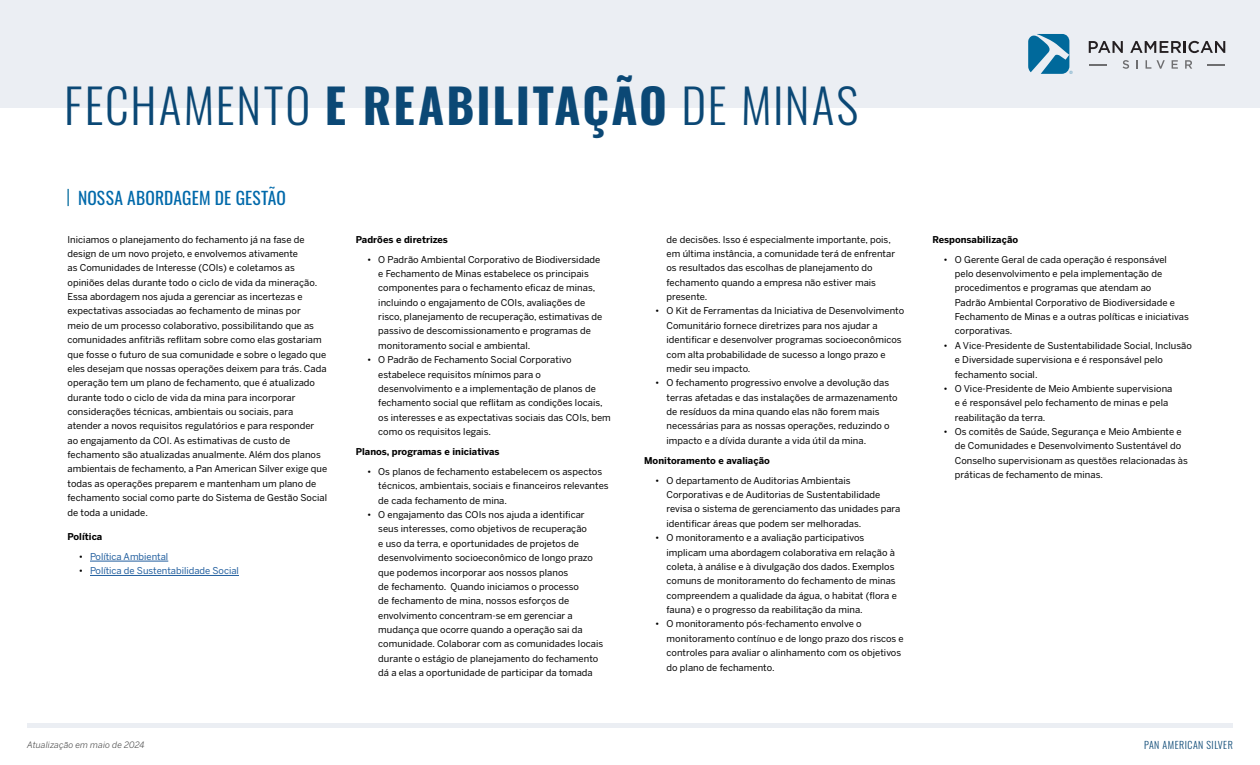
<style>
.page{position:relative;width:1260px;height:765px;background:#fff}
.page>*{position:absolute;margin:0;border:0;box-sizing:border-box;transform-origin:0 0}
.t1{font:300 47.5px "Oswald";letter-spacing:.04em;color:#0b4875}
.t2{font:17.5px "Oswald";letter-spacing:.005em;color:#0069aa}
.t3{font:300 10px "Oswald";letter-spacing:.05em;color:#0b4875}
.t4{font:9.38px/14.4px "Benton Sans";letter-spacing:.005em;color:#000}
.t5{font:700 9.38px "Benton Sans";letter-spacing:.005em;color:#000}
.t6{font:9.38px "Benton Sans";color:#215e9e}
.t7{font:italic 8.75px "Benton Sans";letter-spacing:.005em;color:#555}
.s1{font-weight:700}
.s2{color:#000}
</style>
<div class="page">
<hr style="left:27px;top:724px;width:1206px;height:4px;background:#ebeef3">
<div style="left:0;top:0;width:1260px;height:108px;background:#ebeef3"></div>
<hr style="left:90px;top:561px;width:78px;height:1px;background:#215e9e">
<hr style="left:90px;top:575px;width:149px;height:1px;background:#215e9e">
<svg style="left:68px;top:189px;width:1px;height:17px"></svg>
<svg style="left:1028px;top:34px;width:45px;height:40px"></svg>
<svg style="left:1089px;top:41px;width:34px;height:12px"></svg>
<svg style="left:1130px;top:41px;width:95px;height:12px"></svg>
<svg style="left:1123px;top:60px;width:6px;height:9px"></svg>
<svg style="left:1136px;top:60px;width:2px;height:9px"></svg>
<svg style="left:1146px;top:60px;width:19px;height:9px"></svg>
<svg style="left:1172px;top:60px;width:6px;height:9px"></svg>
<svg style="left:1185px;top:60px;width:7px;height:9px"></svg>
<svg style="left:1089px;top:64px;width:18px;height:1px"></svg>
<svg style="left:1207px;top:64px;width:18px;height:1px"></svg>
<h1 class="t1" style="left:64px;top:81px;width:796px">FECHAMENTO <span class="s1">E REABILITAÇÃO</span> DE MINAS</h1>
<h2 class="t2" style="left:78px;top:189px;width:209px">NOSSA ABORDAGEM DE GESTÃO</h2>
<p class="t4" style="left:68px;top:233px;width:261px">Iniciamos o planejamento do fechamento já na fase de design de um novo projeto, e envolvemos ativamente<br>as Comunidades de Interesse (COIs) e coletamos as opiniões delas durante todo o ciclo de vida da mineração.<br>Essa abordagem nos ajuda a gerenciar as incertezas e expectativas associadas ao fechamento de minas por<br>meio de um processo colaborativo, possibilitando que as comunidades anfitriãs reflitam sobre como elas gostariam que fosse o futuro de sua comunidade e sobre o legado que eles desejam que nossas operações deixem para trás. Cada operação tem um plano de fechamento, que é atualizado durante todo o ciclo de vida da mina para incorporar considerações técnicas, ambientais ou sociais, para atender a novos requisitos regulatórios e para responder ao engajamento da COI. As estimativas de custo de fechamento são atualizadas anualmente. Além dos planos ambientais de fechamento, a Pan American Silver exige que todas as operações preparem e mantenham um plano de fechamento social como parte do Sistema de Gestão Social de toda a unidade.</p>
<p class="t5" style="left:68px;top:533px;width:36px">Política</p>
<p class="t6" style="left:79px;top:553px;width:91px"><span class="s2">•</span> Política Ambiental</p>
<p class="t6" style="left:79px;top:567px;width:162px"><span class="s2">•</span> Política de Sustentabilidade Social</p>
<p class="t5" style="left:356px;top:235px;width:94px">Padrões e diretrizes</p>
<p class="t4" style="left:378px;top:253px;width:225px;text-indent:-11px">• O Padrão Ambiental Corporativo de Biodiversidade e Fechamento de Minas estabelece os principais componentes para o fechamento eficaz de minas, incluindo o engajamento de COIs, avaliações de risco, planejamento de recuperação, estimativas de passivo de descomissionamento e programas de monitoramento social e ambiental.</p>
<p class="t4" style="left:378px;top:353px;width:234px;text-indent:-11px">• O Padrão de Fechamento Social Corporativo estabelece requisitos mínimos para o desenvolvimento e a implementação de planos de fechamento social que reflitam as condições locais, os interesses e as expectativas sociais das COIs, bem como os requisitos legais.</p>
<p class="t5" style="left:356px;top:448px;width:145px">Planos, programas e iniciativas</p>
<p class="t4" style="left:378px;top:465px;width:232px;text-indent:-11px">• Os planos de fechamento estabelecem os aspectos técnicos, ambientais, sociais e financeiros relevantes de cada fechamento de mina.</p>
<p class="t4" style="left:378px;top:508px;width:226px;text-indent:-11px">• O engajamento das COIs nos ajuda a identificar seus interesses, como objetivos de recuperação<br>e uso da terra, e oportunidades de projetos de desenvolvimento socioeconômico de longo prazo que podemos incorporar aos nossos planos<br>de fechamento. Quando iniciamos o processo<br>de fechamento de mina, nossos esforços de envolvimento concentram-se em gerenciar a mudança que ocorre quando a operação sai da comunidade. Colaborar com as comunidades locais durante o estágio de planejamento do fechamento dá a elas a oportunidade de participar da tomada</p>
<p class="t4" style="left:667px;top:233px;width:230px">de decisões. Isso é especialmente importante, pois, em última instância, a comunidade terá de enfrentar os resultados das escolhas de planejamento do fechamento quando a empresa não estiver mais presente.</p>
<p class="t4" style="left:667px;top:305px;width:239px;text-indent:-11px">• O Kit de Ferramentas da Iniciativa de Desenvolvimento Comunitário fornece diretrizes para nos ajudar a identificar e desenvolver programas socioeconômicos com alta probabilidade de sucesso a longo prazo e medir seu impacto.</p>
<p class="t4" style="left:667px;top:376px;width:233px;text-indent:-11px">• O fechamento progressivo envolve a devolução das terras afetadas e das instalações de armazenamento de resíduos da mina quando elas não forem mais necessárias para as nossas operações, reduzindo o impacto e a dívida durante a vida útil da mina.</p>
<p class="t5" style="left:644px;top:457px;width:127px">Monitoramento e avaliação</p>
<p class="t4" style="left:667px;top:474px;width:235px;text-indent:-11px">• O departamento de Auditorias Ambientais Corporativas e de Auditorias de Sustentabilidade revisa o sistema de gerenciamento das unidades para identificar áreas que podem ser melhoradas.</p>
<p class="t4" style="left:667px;top:531px;width:232px;text-indent:-11px">• O monitoramento e a avaliação participativos implicam uma abordagem colaborativa em relação à coleta, à análise e à divulgação dos dados. Exemplos comuns de monitoramento do fechamento de minas compreendem a qualidade da água, o habitat (flora e fauna) e o progresso da reabilitação da mina.</p>
<p class="t4" style="left:667px;top:618px;width:239px;text-indent:-11px">• O monitoramento pós-fechamento envolve o monitoramento contínuo e de longo prazo dos riscos e controles para avaliar o alinhamento com os objetivos do plano de fechamento.</p>
<p class="t5" style="left:932px;top:235px;width:87px">Responsabilização</p>
<p class="t4" style="left:955px;top:253px;width:236px;text-indent:-11px">• O Gerente Geral de cada operação é responsável<br>pelo desenvolvimento e pela implementação de procedimentos e programas que atendam ao<br>Padrão Ambiental Corporativo de Biodiversidade e Fechamento de Minas e a outras políticas e iniciativas corporativas.</p>
<p class="t4" style="left:955px;top:339px;width:239px;text-indent:-11px">• A Vice-Presidente de Sustentabilidade Social, Inclusão e Diversidade supervisiona e é responsável pelo fechamento social.</p>
<p class="t4" style="left:955px;top:382px;width:219px;text-indent:-11px">• O Vice-Presidente de Meio Ambiente supervisiona e é responsável pelo fechamento de minas e pela reabilitação da terra.</p>
<p class="t4" style="left:955px;top:425px;width:235px;text-indent:-11px">• Os comitês de Saúde, Segurança e Meio Ambiente e de Comunidades e Desenvolvimento Sustentável do Conselho supervisionam as questões relacionadas às práticas de fechamento de minas.</p>
<p class="t7" style="left:27px;top:742px;width:119px">Atualização em maio de 2024</p>
<p class="t3" style="left:1144px;top:740px;width:90px">PAN AMERICAN SILVER</p>
</div>
